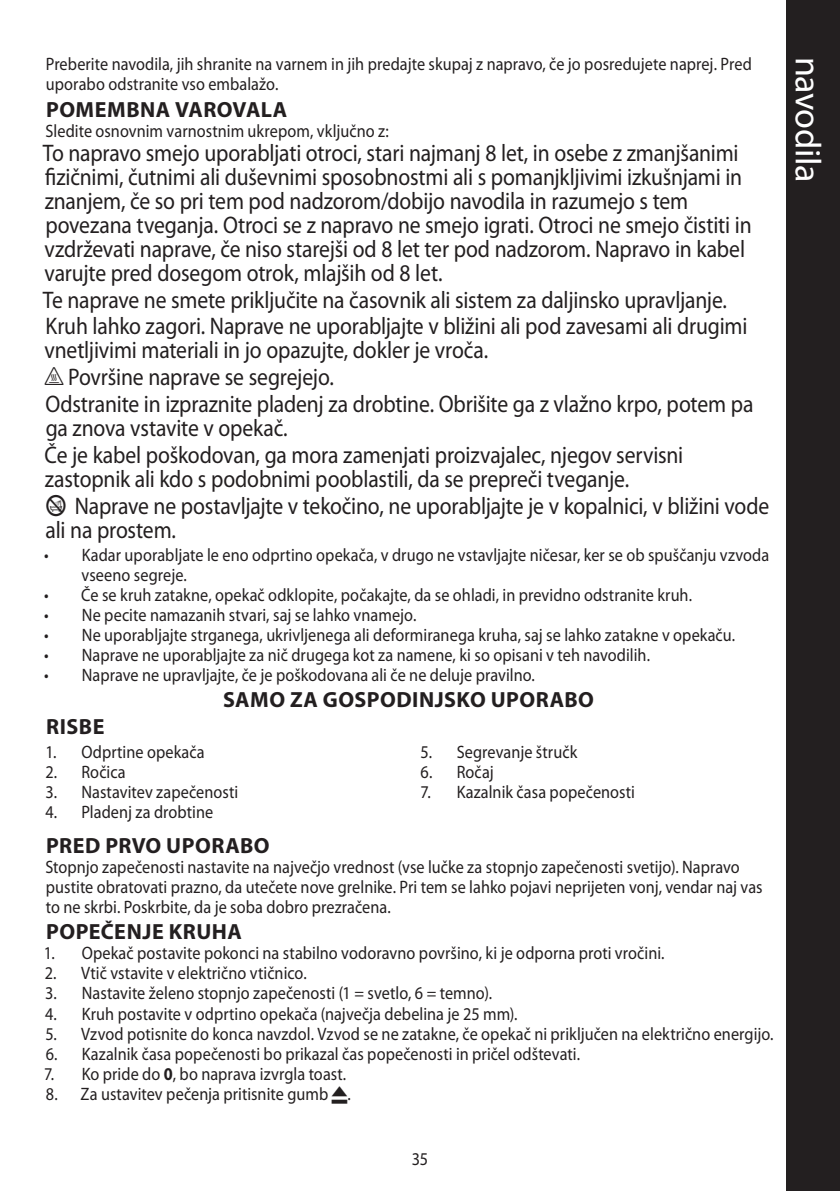
<style>
.page{position:relative;width:840px;height:1191px;background:#fff}
.page>*{position:absolute;margin:0;border:0;box-sizing:border-box;transform-origin:0 0}
.t1{font:36px "Myriad Pro";letter-spacing:-.01em;color:#fff}
.t2{font:24px/24px "Myriad Pro";letter-spacing:-.01em;color:#231f20;scale:.9 1}
.t3{font:700 22px "Myriad Pro";letter-spacing:.02em;color:#231f20}
.t4{font:18px/20px "Myriad Pro";letter-spacing:.005em;color:#231f20;scale:.9 1}
.s1{font-family:"Myriad IS Otext"}
.s2{font-weight:700}
.s3{font-family:"Myriad Graphics"}
</style>
<div class="page">
<div style="left:785px;top:0;width:54px;height:1191px;background:#231f20"></div>
<p class="t4" style="left:46px;top:54px;width:785px">Preberite navodila, jih shranite na varnem in jih predajte skupaj z napravo, če jo posredujete naprej. Pred uporabo odstranite vso embalažo.</p>
<p class="t3" style="left:46px;top:97px;width:242px">POMEMBNA VAROVALA</p>
<p class="t4" style="left:45px;top:121px;width:383px">Sledite osnovnim varnostnim ukrepom, vključno z:</p>
<p class="t2" style="left:43px;top:141px;width:788px">To napravo smejo uporabljati otroci, stari najmanj 8 let, in osebe z zmanjšanimi fizičnimi, čutnimi ali duševnimi sposobnostmi ali s pomanjkljivimi izkušnjami in znanjem, če so pri tem pod nadzorom/dobijo navodila in razumejo s tem povezana tveganja. Otroci se z napravo ne smejo igrati. Otroci ne smejo čistiti in vzdrževati naprave, če niso starejši od 8 let ter pod nadzorom. Napravo in kabel varujte pred dosegom otrok, mlajših od 8 let.</p>
<h2 class="t2" style="left:43px;top:286px;width:784px;line-height:26.8px">Te naprave ne smete priključite na časovnik ali sistem za daljinsko upravljanje.<br>Kruh lahko zagori. Naprave ne uporabljajte v bližini ali pod zavesami ali drugimi</h2>
<h2 class="t2" style="left:44px;top:337px;width:788px;line-height:26.8px">vnetljivimi materiali in jo opazujte, dokler je vroča.<br><span class="s1">h</span> Površine naprave se segrejejo.<br>Odstranite in izpraznite pladenj za drobtine. Obrišite ga z vlažno krpo, potem pa</h2>
<h2 class="t2" style="left:45px;top:415px;width:710px;line-height:26.8px">ga znova vstavite v opekač.<br>Če je kabel poškodovan, ga mora zamenjati proizvajalec, njegov servisni</h2>
<h2 class="t2" style="left:45px;top:465px;width:806px;line-height:26.8px">zastopnik ali kdo s podobnimi pooblastili, da se prepreči tveganje.<br><span class="s1">b</span> Naprave ne postavljajte v tekočino, ne uporabljajte je v kopalnici, v bližini vode</h2>
<h2 class="t2" style="left:46px;top:518px;width:146px">ali na prostem.</h2>
<p class="t4" style="left:81px;top:545px;width:765px;text-indent:-37px">• Kadar uporabljate le eno odprtino opekača, v drugo ne vstavljajte ničesar, ker se ob spuščanju vzvoda vseeno segreje.</p>
<p class="t4" style="left:44px;top:585px;width:721px">• Če se kruh zatakne, opekač odklopite, počakajte, da se ohladi, in previdno odstranite kruh.</p>
<p class="t4" style="left:44px;top:605px;width:415px">• Ne pecite namazanih stvari, saj se lahko vnamejo.</p>
<p class="t4" style="left:44px;top:625px;width:769px">• Ne uporabljajte strganega, ukrivljenega ali deformiranega kruha, saj se lahko zatakne v opekaču.</p>
<p class="t4" style="left:44px;top:645px;width:674px">• Naprave ne uporabljajte za nič drugega kot za namene, ki so opisani v teh navodilih.</p>
<p class="t4" style="left:44px;top:665px;width:546px">• Naprave ne upravljajte, če je poškodovana ali če ne deluje pravilno.</p>
<p class="t3" style="left:223px;top:687px;width:372px">SAMO ZA GOSPODINJSKO UPORABO</p>
<p class="t3" style="left:46px;top:714px;width:60px">RISBE</p>
<p class="t4" style="left:45px;top:742px;width:178px">1. Odprtine opekača</p>
<p class="t4" style="left:45px;top:762px;width:91px">2. Ročica</p>
<p class="t4" style="left:45px;top:782px;width:216px">3. Nastavitev zapečenosti</p>
<p class="t4" style="left:45px;top:802px;width:188px">4. Pladenj za drobtine</p>
<p class="t4" style="left:420px;top:742px;width:175px">5. Segrevanje štručk</p>
<p class="t4" style="left:420px;top:762px;width:83px">6. Ročaj</p>
<p class="t4" style="left:420px;top:782px;width:239px">7. Kazalnik časa popečenosti</p>
<p class="t3" style="left:46px;top:833px;width:225px">PRED PRVO UPORABO</p>
<p class="t4" style="left:45px;top:857px;width:798px">Stopnjo zapečenosti nastavite na največjo vrednost (vse lučke za stopnjo zapečenosti svetijo). Napravo pustite obratovati prazno, da utečete nove grelnike. Pri tem se lahko pojavi neprijeten vonj, vendar naj vas to ne skrbi. Poskrbite, da je soba dobro prezračena.</p>
<p class="t3" style="left:46px;top:919px;width:197px">POPEČENJE KRUHA</p>
<p class="t4" style="left:44px;top:943px;width:691px">1. Opekač postavite pokonci na stabilno vodoravno površino, ki je odporna proti vročini.</p>
<p class="t4" style="left:45px;top:963px;width:292px">2. Vtič vstavite v električno vtičnico.</p>
<p class="t4" style="left:45px;top:983px;width:498px">3. Nastavite želeno stopnjo zapečenosti (1 = svetlo, 6 = temno).</p>
<p class="t4" style="left:45px;top:1003px;width:526px">4. Kruh postavite v odprtino opekača (največja debelina je 25 mm).</p>
<p class="t4" style="left:45px;top:1023px;width:810px">5. Vzvod potisnite do konca navzdol. Vzvod se ne zatakne, če opekač ni priključen na električno energijo.</p>
<p class="t4" style="left:46px;top:1043px;width:595px">6. Kazalnik časa popečenosti bo prikazal čas popečenosti in pričel odštevati.</p>
<p class="t4" style="left:44px;top:1063px;width:337px">7. Ko pride do <span class="s2">0</span>, bo naprava izvrgla toast.</p>
<p class="t4" style="left:46px;top:1083px;width:340px">8. Za ustavitev pečenja pritisnite gumb <span class="s3">5</span>.</p>
<p class="t4" style="left:411px;top:1148px;width:20px">35</p>
<h1 class="t1" style="left:827px;top:57px;width:127px;rotate:90deg">navodila</h1>
</div>
